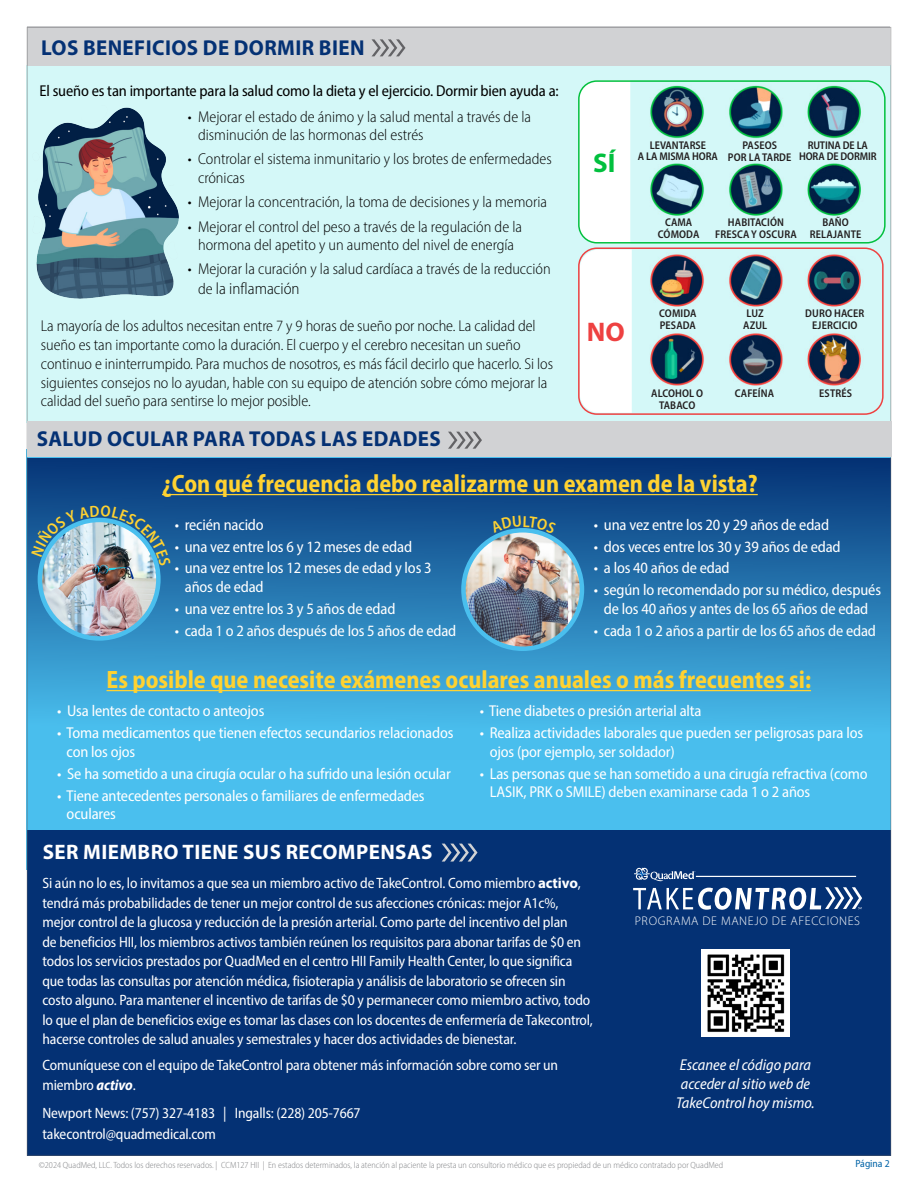
<style>
.page{position:relative;width:918px;height:1188px;background:#fff}
.page>*{position:absolute;margin:0;border:0;box-sizing:border-box;transform-origin:0 0}
.t1{font:700 27px "Myriad Pro";color:#01c03e}
.t2{font:700 27px "Myriad Pro";color:#ee4141}
.t3{font:700 semi-condensed 25.2px "Myriad Pro";color:#ffd231;scale:.95 1}
.Section_Header{font:700 21.6px "Myriad Pro";letter-spacing:.02em;color:#043174}
.Section_Header-2{font:700 21px "Myriad Pro";letter-spacing:.02em;color:#fff}
.Body_Copy{font:300 semi-condensed 16.5px "Myriad Pro";color:#000}
.Body_Copy-2{font:semi-condensed 15.75px/18.8px "Myriad Pro";letter-spacing:-.01em;color:#fff}
.Body_Copy-3{font:300 semi-condensed 15.75px/18.8px "Myriad Pro";letter-spacing:-.005em;color:#000}
.Body_Copy-4{font:semi-condensed 15.75px "Myriad Pro";letter-spacing:-.01em;color:#000}
.t4{font:italic semi-condensed 15.75px/18.9px "Myriad Pro";color:#fff}
.Body_Copy-5{font:semi-condensed 15px/19.5px "Myriad Pro";letter-spacing:-.01em;color:#fff}
.t5{font:300 12.6px "Myriad Pro";letter-spacing:.05em;color:#fff}
.t6{font:600 semi-condensed 11.25px/12px "Myriad Pro";letter-spacing:.01em;color:#231f20;text-align:center}
.t7{font:600 semi-condensed 11.25px/10.5px "Myriad Pro";letter-spacing:-.01em;color:#231f20;text-align:center}
.t8{font:semi-condensed 10.5px "Myriad Pro";color:#0163a7}
.t9{font:300 semi-condensed 9px "Myriad Pro";color:#808285}
.s1{font-size:15.75px}
.s2{font-weight:700;font-stretch:normal}
.s3{font-weight:700;font-style:italic}
</style>
<div class="page">
<div style="left:26px;top:450px;width:865px;height:420px;background:#4abfee"></div>
<img style="left:29px;top:66px;width:860px;height:355px">
<div style="left:27px;top:27px;width:863px;height:39px;background:#d1d2d4"></div>
<div style="left:27px;top:831px;width:863px;height:325px;background:#043174"></div>
<div style="left:27px;top:458px;width:864px;height:301px;background:linear-gradient(to bottom,#053476,#4fcaf7)"></div>
<svg style="left:372px;top:39px;width:34px;height:17px"></svg>
<div style="left:27px;top:421px;width:864px;height:36px;background:#d1d2d4"></div>
<svg style="left:448px;top:432px;width:34px;height:17px"></svg>
<img style="left:28px;top:101px;width:154px;height:202px">
<svg style="left:578px;top:80px;width:55px;height:334px"></svg>
<div style="left:578px;top:80px;width:308px;height:164px;border:2px solid #01c03e;border-radius:18px"></div>
<div style="left:578px;top:247px;width:306px;height:168px;border:2px solid #ee4141;border-radius:18px"></div>
<hr style="left:162px;top:494px;width:596px;height:1px;background:#ffd231">
<hr style="left:107px;top:690px;width:704px;height:1px;background:#ffd231">
<img style="left:40px;top:520px;width:118px;height:118px;border-radius:59px">
<div style="left:38px;top:518px;width:123px;height:123px;border:4px solid #4abfee;border-radius:50%"></div>
<img style="left:463px;top:530px;width:119px;height:119px;border-radius:59px">
<div style="left:461px;top:528px;width:123px;height:123px;border:4px solid #4abfee;border-radius:50%"></div>
<svg style="left:442px;top:844px;width:36px;height:18px"></svg>
<svg style="left:634px;top:868px;width:61px;height:13px"></svg>
<hr style="left:696px;top:876px;width:160px;height:1px;background:#fff">
<svg style="left:633px;top:887px;width:229px;height:23px"></svg>
<img style="left:702px;top:949px;width:87px;height:88px">
<svg style="left:31px;top:505px;width:140px;height:61px;background:#5e8db3"></svg>
<svg style="left:491px;top:516px;width:66px;height:18px"></svg>
<p class="Section_Header" style="left:41px;top:33px;width:325px">LOS BENEFICIOS DE DORMIR BIEN</p>
<p class="Body_Copy-4" style="left:40px;top:81px;width:521px">El sueño es tan importante para la salud como la dieta y el ejercicio. Dormir bien ayuda a:</p>
<p class="Body_Copy-3" style="left:198px;top:107px;width:335px;text-indent:-10px">• Mejorar el estado de ánimo y la salud mental a través de la disminución de las hormonas del estrés</p>
<p class="Body_Copy-3" style="left:198px;top:150px;width:355px;text-indent:-10px">• Controlar el sistema inmunitario y los brotes de enfermedades crónicas</p>
<p class="Body_Copy-3" style="left:188px;top:193px;width:361px">• Mejorar la concentración, la toma de decisiones y la memoria</p>
<p class="Body_Copy-3" style="left:188px;top:217px;width:336px;text-align:center">• Mejorar el control del peso a través de la regulación de la hormona del apetito y un aumento del nivel de energía</p>
<p class="Body_Copy-3" style="left:188px;top:260px;width:364px">• Mejorar la curación y la salud cardíaca a través de la reducción</p>
<p class="Body_Copy" style="left:198px;top:279px;width:103px"><span class="s1">de</span> la inflamación</p>
<p class="Body_Copy-3" style="left:41px;top:317px;width:514px">La mayoría de los adultos necesitan entre 7 y 9 horas de sueño por noche. La calidad del sueño es tan importante como la duración. El cuerpo y el cerebro necesitan un sueño continuo e ininterrumpido. Para muchos de nosotros, es más fácil decirlo que hacerlo. Si los siguientes consejos no lo ayudan, hable con su equipo de atención sobre cómo mejorar la calidad del sueño para sentirse lo mejor posible.</p>
<p class="Section_Header" style="left:37px;top:425px;width:406px">SALUD OCULAR PARA TODAS LAS EDADES</p>
<p class="t1" style="left:593px;top:145px;width:24px">SÍ</p>
<p class="t6" style="left:638px;top:140px;width:82px;line-height:10.5px">LEVANTARSE<br>A LA MISMA HORA</p>
<p class="t6" style="left:728px;top:139px;width:65px">PASEOS<br>POR LA TARDE</p>
<p class="t7" style="left:799px;top:140px;width:79px">RUTINA DE LA<br>HORA DE DORMIR</p>
<p class="t6" style="left:658px;top:216px;width:43px">CAMA<br>CÓMODA</p>
<p class="t6" style="left:715px;top:216px;width:83px">HABITACIÓN<br>FRESCA Y OSCURA</p>
<p class="t6" style="left:810px;top:216px;width:53px">BAÑO<br>RELAJANTE</p>
<p class="t2" style="left:587px;top:315px;width:39px">NO</p>
<p class="t6" style="left:659px;top:307px;width:39px;text-align:left">COMIDA<br>PESADA</p>
<p class="t6" style="left:651px;top:387px;width:54px">ALCOHOL O<br>TABACO</p>
<p class="t6" style="left:743px;top:307px;width:26px">LUZ<br>AZUL</p>
<p class="t6" style="left:735px;top:387px;width:41px">CAFEÍNA</p>
<p class="t6" style="left:805px;top:307px;width:61px">DURO HACER<br>EJERCICIO</p>
<p class="t6" style="left:819px;top:387px;width:34px">ESTRÉS</p>
<p class="t3" style="left:162px;top:467px;width:629px">¿Con qué frecuencia debo realizarme un examen de la vista?</p>
<p class="Body_Copy-2" style="left:175px;top:515px;width:90px">• recién nacido</p>
<p class="Body_Copy-2" style="left:175px;top:537px;width:239px">• una vez entre los 6 y 12 meses de edad</p>
<p class="Body_Copy-2" style="left:185px;top:559px;width:248px;text-indent:-10px">• una vez entre los 12 meses de edad y los 3 años de edad</p>
<p class="Body_Copy-2" style="left:175px;top:599px;width:222px">• una vez entre los 3 y 5 años de edad</p>
<p class="Body_Copy-2" style="left:175px;top:621px;width:283px">• cada 1 o 2 años después de los 5 años de edad</p>
<p class="Body_Copy-2" style="left:594px;top:515px;width:237px">• una vez entre los 20 y 29 años de edad</p>
<p class="Body_Copy-2" style="left:594px;top:537px;width:248px">• dos veces entre los 30 y 39 años de edad</p>
<p class="Body_Copy-2" style="left:594px;top:559px;width:137px">• a los 40 años de edad</p>
<p class="Body_Copy-2" style="left:594px;top:581px;width:289px;text-align:center">• según lo recomendado por su médico, después de los 40 años y antes de los 65 años de edad</p>
<p class="Body_Copy-2" style="left:594px;top:621px;width:284px">• cada 1 o 2 años a partir de los 65 años de edad</p>
<p class="t3" style="left:107px;top:663px;width:743px">Es posible que necesite exámenes oculares anuales o más frecuentes si:</p>
<p class="Body_Copy-2" style="left:57px;top:701px;width:209px">• Usa lentes de contacto o anteojos</p>
<p class="Body_Copy-2" style="left:67px;top:723px;width:388px;text-indent:-9px">• Toma medicamentos que tienen efectos secundarios relacionados con los ojos</p>
<p class="Body_Copy-2" style="left:57px;top:764px;width:395px">• Se ha sometido a una cirugía ocular o ha sufrido una lesión ocular</p>
<p class="Body_Copy-2" style="left:67px;top:786px;width:360px;text-indent:-9px">• Tiene antecedentes personales o familiares de enfermedades oculares</p>
<p class="Section_Header-2" style="left:43px;top:839px;width:391px">SER MIEMBRO TIENE SUS RECOMPENSAS</p>
<p class="Body_Copy-2" style="left:480px;top:701px;width:223px">• Tiene diabetes o presión arterial alta</p>
<p class="Body_Copy-2" style="left:490px;top:723px;width:375px;text-indent:-10px">• Realiza actividades laborales que pueden ser peligrosas para los ojos (por ejemplo, ser soldador)</p>
<p class="Body_Copy-2" style="left:490px;top:764px;width:379px;text-indent:-10px">• Las personas que se han sometido a una cirugía refractiva (como<br>LASIK, PRK o SMILE) deben examinarse cada 1 o 2 años</p>
<p class="Body_Copy-5" style="left:43px;top:873px;width:552px">Si aún no lo es, lo invitamos a que sea un miembro activo de TakeControl. Como miembro <span class="s2">activo</span>, tendrá más probabilidades de tener un mejor control de sus afecciones crónicas: mejor A1c%, mejor control de la glucosa y reducción de la presión arterial. Como parte del incentivo del plan<br>de beneficios HII, los miembros activos también reúnen los requisitos para abonar tarifas de $0 en todos los servicios prestados por QuadMed en el centro HII Family Health Center, lo que significa que todas las consultas por atención médica, fisioterapia y análisis de laboratorio se ofrecen sin costo alguno. Para mantener el incentivo de tarifas de $0 y permanecer como miembro activo, todo lo que el plan de beneficios exige es tomar las clases con los docentes de enfermería de Takecontrol, hacerse controles de salud anuales y semestrales y hacer dos actividades de bienestar.</p>
<p class="Body_Copy-5" style="left:43px;top:1055px;width:517px">Comuníquese con el equipo de TakeControl para obtener más información sobre como ser un miembro <span class="s3">activo</span>.</p>
<p class="Body_Copy-5" style="left:43px;top:1102px;width:320px;line-height:21px">Newport News: (757) 327-4183 | Ingalls: (228) 205-7667 takecontrol@quadmedical.com</p>
<p class="t5" style="left:635px;top:913px;width:227px">PROGRAMA DE MANEJO DE AFECCIONES</p>
<p class="t4" style="left:676px;top:1055px;width:140px">Escanee el código para acceder al sitio web de<br>TakeControl hoy mismo.</p>
<p class="t9" style="left:39px;top:1160px;width:686px">©2024 QuadMed, LLC. Todos los derechos reservados. | CCM127 HII | En estados determinados, la atención al paciente la presta un consultorio médico que es propiedad de un médico contratado por QuadMed</p>
<p class="t8" style="left:855px;top:1157px;width:36px">Página 2</p>
</div>
